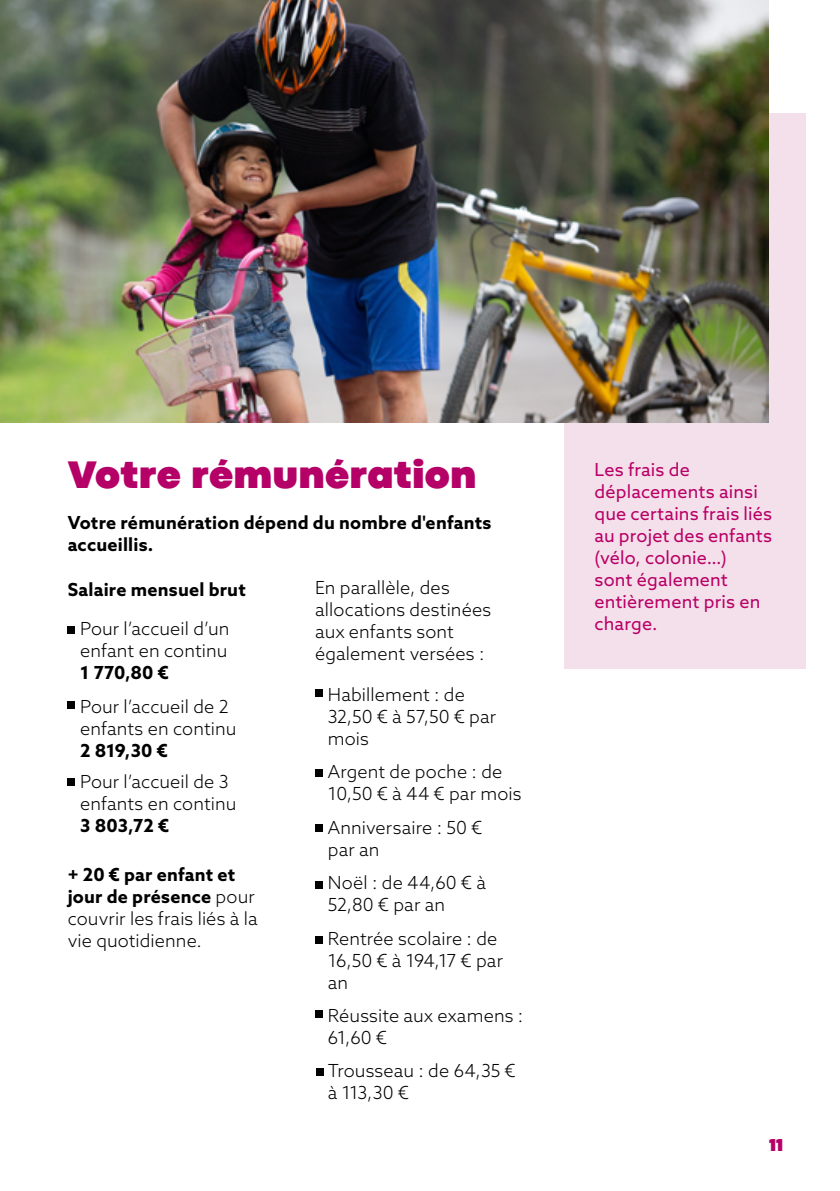
<style>
.page{position:relative;width:840px;height:1191px;background:#fff}
.page>*{position:absolute;margin:0;border:0;box-sizing:border-box;transform-origin:0 0}
.t1{font:900 40px "Codec Pro";letter-spacing:.015em;color:#b50067}
.t2{font:300 18px/22px "Azo Sans";letter-spacing:.005em;color:#000}
.t3{font:18px/22px "Azo Sans";letter-spacing:.01em;color:#b90066}
.t4{font:700 18px/22px "Azo Sans";letter-spacing:.01em;color:#000}
.t5{font:900 18px "Codec Pro";color:#b50067}
.s1{font-weight:700}
</style>
<div class="page">
<div style="left:68px;top:626px;width:7px;height:7px;background:#020203"></div>
<div style="left:68px;top:701px;width:7px;height:7px;background:#020203"></div>
<div style="left:68px;top:778px;width:7px;height:7px;background:#020203"></div>
<div style="left:315px;top:689px;width:7px;height:7px;background:#020203"></div>
<div style="left:315px;top:769px;width:7px;height:7px;background:#020203"></div>
<div style="left:315px;top:824px;width:7px;height:7px;background:#020203"></div>
<div style="left:315px;top:881px;width:7px;height:7px;background:#020203"></div>
<div style="left:315px;top:936px;width:7px;height:7px;background:#020203"></div>
<div style="left:315px;top:1010px;width:7px;height:7px;background:#020203"></div>
<div style="left:316px;top:1068px;width:7px;height:7px;background:#020203"></div>
<div style="left:564px;top:113px;width:241px;height:556px;background:#f4e0ea"></div>
<img style="left:0;top:0;width:768px;height:422px">
<h1 class="t1" style="left:68px;top:450px;width:410px">Votre rémunération</h1>
<p class="t4" style="left:68px;top:511px;width:425px">Votre rémunération dépend du nombre d'enfants accueillis.</p>
<p class="t4" style="left:68px;top:578px;width:179px">Salaire mensuel brut</p>
<p class="t2" style="left:80px;top:617px;width:151px">Pour l’accueil d’un enfant en continu</p>
<p class="t4" style="left:80px;top:661px;width:90px">1 770,80 €</p>
<p class="t2" style="left:80px;top:695px;width:158px">Pour l’accueil de 2 enfants en continu</p>
<p class="t4" style="left:80px;top:739px;width:89px">2 819,30 €</p>
<p class="t2" style="left:80px;top:770px;width:158px">Pour l’accueil de 3 enfants en continu</p>
<p class="t4" style="left:80px;top:814px;width:90px">3 803,72 €</p>
<p class="t2" style="left:68px;top:863px;width:191px"><span class="s1">+ 20 € par enfant et jour de présence</span> pour couvrir les frais liés à la vie quotidienne.</p>
<p class="t2" style="left:315px;top:577px;width:177px">En parallèle, des allocations destinées aux enfants sont également versées :</p>
<p class="t2" style="left:328px;top:683px;width:170px">Habillement : de<br>32,50 € à 57,50 € par mois</p>
<p class="t2" style="left:328px;top:761px;width:195px">Argent de poche : de<br>10,50 € à 44 € par mois</p>
<p class="t2" style="left:328px;top:816px;width:156px">Anniversaire : 50 € par an</p>
<p class="t2" style="left:328px;top:871px;width:159px">Noël : de 44,60 € à<br>52,80 € par an</p>
<p class="t2" style="left:328px;top:927px;width:176px">Rentrée scolaire : de<br>16,50 € à 194,17 € par an</p>
<p class="t2" style="left:328px;top:1004px;width:197px">Réussite aux examens :<br>61,60 €</p>
<p class="t2" style="left:328px;top:1059px;width:189px">Trousseau : de 64,35 € à 113,30 €</p>
<p class="t3" style="left:594px;top:458px;width:179px">Les frais de déplacements ainsi que certains frais liés au projet des enfants (vélo, colonie…)<br>sont également entièrement pris en charge.</p>
<p class="t5" style="left:768px;top:1134px;width:16px">11</p>
</div>
